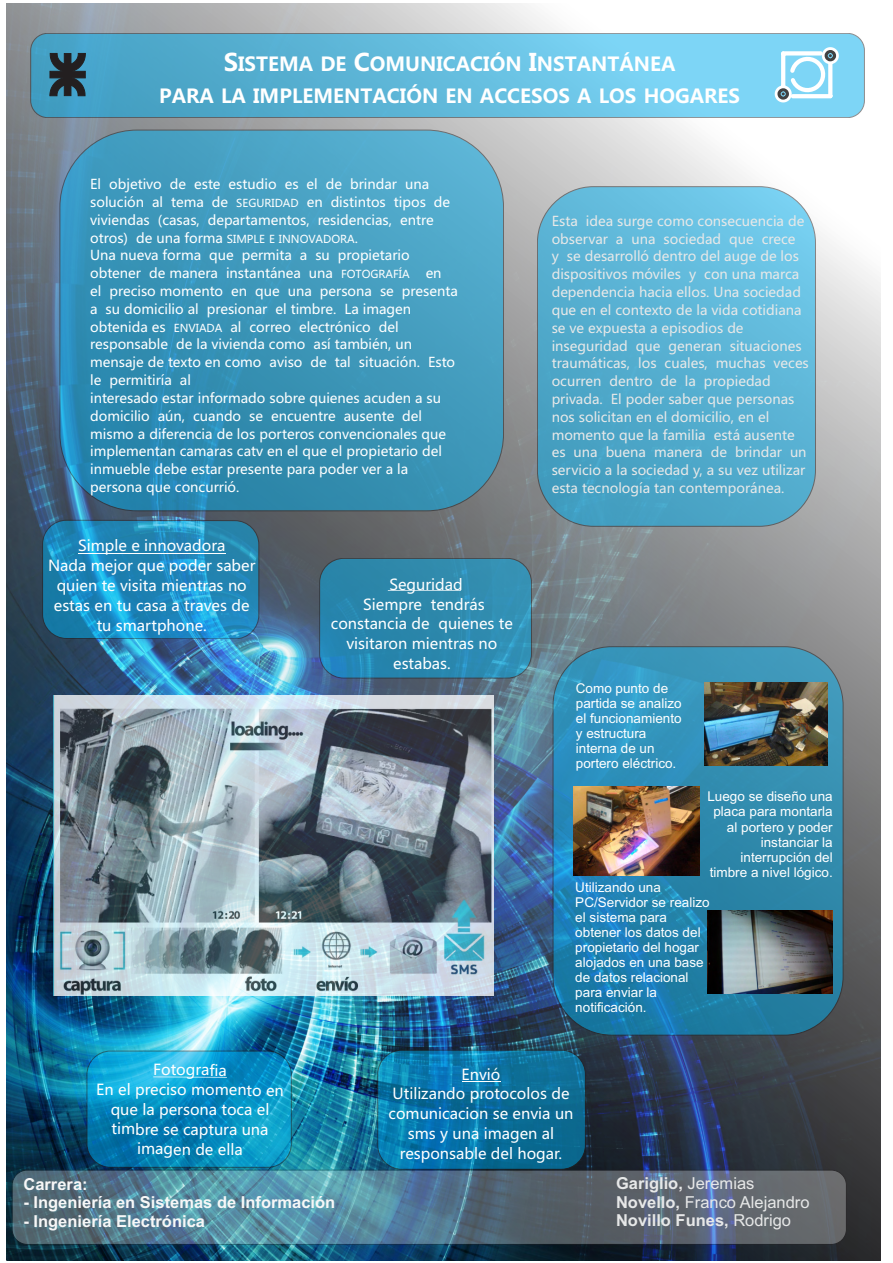
<style>
.page{position:relative;width:893px;height:1263px;background:#fff}
.page>*{position:absolute;margin:0;border:0;box-sizing:border-box;transform-origin:0 0}
.t1{font:700 19.2px/31.7px "Microsoft Ya Hei";color:#fff;text-align:center}
.t2{font:700 16.5px "Arial";color:#fff}
.t3{font:700 16.5px/18.5px "Arial";color:#e7e8e8}
.t4{font:15px/19.8px "Microsoft Ya Hei";color:#fff;text-align:center}
.t5{font:13.5px/17.9px "Microsoft Ya Hei";color:#fff}
.t6{font:13.5px/17.9px "Microsoft Ya Hei";color:#e7e8e8}
.t7{font:13.5px/15.1px "Arial";color:#fff}
.s1{font-size:24px}
.s2{font-size:10.8px}
.s3{font-weight:400}
</style>
<div class="page">
<img style="left:6px;top:4px;width:874px;height:1256px">
<div style="left:378px;top:1050px;width:208px;height:119px;background:#00aeef;border:1px solid #231f20;border-radius:24px;opacity:.51"></div>
<img style="left:54px;top:696px;width:440px;height:299px">
<div style="left:553px;top:646px;width:290px;height:389px;background:#00aeef;border:1px solid #231f20;border-radius:59px;opacity:.51"></div>
<div style="left:537px;top:186px;width:279px;height:340px;background:#00aeef;border:1px solid #231f20;border-radius:56px;opacity:.51"></div>
<div style="left:60px;top:130px;width:444px;height:381px;background:#00aeef;border:1px solid #231f20;border-radius:77px;opacity:.51"></div>
<div style="left:87px;top:1051px;width:204px;height:116px;background:#00aeef;border:1px solid #231f20;border-radius:24px;opacity:.51"></div>
<hr style="left:153px;top:1076px;width:74px;height:2px;background:#fff">
<hr style="left:462px;top:1081px;width:38px;height:1px;background:#fff">
<div style="left:319px;top:558px;width:213px;height:120px;background:#00aeef;border:1px solid #231f20;border-radius:24px;opacity:.51"></div>
<hr style="left:388px;top:590px;width:73px;height:1px;background:#fff">
<img style="left:704px;top:683px;width:124px;height:83px">
<img style="left:573px;top:787px;width:127px;height:89px">
<img style="left:707px;top:910px;width:126px;height:83px">
<div style="left:31px;top:33px;width:834px;height:85px;background:#00aeef;border:1px solid #231f20;border-radius:17px;opacity:.51"></div>
<svg style="left:49px;top:53px;width:37px;height:44px;background:#2c444f"></svg>
<svg style="left:775px;top:47px;width:64px;height:55px"></svg>
<svg style="left:825px;top:50px;width:11px;height:11px"></svg>
<svg style="left:777px;top:88px;width:12px;height:12px"></svg>
<div style="left:42px;top:520px;width:217px;height:119px;background:#00aeef;border:1px solid #231f20;border-radius:24px;opacity:.51"></div>
<hr style="left:78px;top:553px;width:147px;height:1px;background:#fff">
<div style="left:12px;top:1170px;width:834px;height:74px;background:#e7e8e8;border:1px solid #231f20;border-radius:15px;opacity:.33"></div>
<h1 class="t1" style="left:159px;top:50px;width:582px"><span class="s1">S</span>ISTEMA DE <span class="s1">C</span>OMUNICACIÓN <span class="s1">I</span>NSTANTÁNEA<br>PARA LA IMPLEMENTACIÓN EN ACCESOS A LOS HOGARES</h1>
<p class="t5" style="left:90px;top:176px;width:369px">El objetivo de este estudio es el de brindar una solución al tema de <span class="s2">SEGURIDAD</span> en distintos tipos de viviendas (casas, departamentos, residencias, entre otros) de una forma <span class="s2">SIMPLE E INNOVADORA</span>.<br>Una nueva forma que permita a su propietario obtener de manera instantánea una <span class="s2">FOTOGRAFÍA</span> en<br>el preciso momento en que una persona se presenta a su domicilio al presionar el timbre. La imagen obtenida es <span class="s2">ENVIADA</span> al correo electrónico del responsable de la vivienda como así también, un mensaje de texto en como aviso de tal situación. Esto le permitiría al<br>interesado estar informado sobre quienes acuden a su domicilio aún, cuando se encuentre ausente del mismo a diferencia de los porteros convencionales que implementan camaras catv en el que el propietario del inmueble debe estar presente para poder ver a la persona que concurrió.</p>
<p class="t4" style="left:48px;top:537px;width:209px">Simple e innovadora<br>Nada mejor que poder saber quien te visita mientras no estas en tu casa a traves de tu smartphone.</p>
<p class="t4" style="left:331px;top:576px;width:184px">Seguridad<br>Siempre tendrás constancia de quienes te visitaron mientras no estabas.</p>
<p class="t6" style="left:552px;top:213px;width:259px">Esta idea surge como consecuencia de observar a una sociedad que crece<br>y se desarrolló dentro del auge de los dispositivos móviles y con una marca dependencia hacia ellos. Una sociedad que en el contexto de la vida cotidiana se ve expuesta a episodios de inseguridad que generan situaciones traumáticas, los cuales, muchas veces ocurren dentro de la propiedad privada. El poder saber que personas nos solicitan en el domicilio, en el momento que la familia está ausente es una buena manera de brindar un servicio a la sociedad y, a su vez utilizar esta tecnología tan contemporánea.</p>
<p class="t7" style="left:576px;top:682px;width:107px">Como punto de partida se analizo el funcionamiento y estructura interna de un portero eléctrico.</p>
<p class="t7" style="left:707px;top:790px;width:127px;text-align:right">Luego se diseño una placa para montarla al portero y poder instanciar la interrupción del timbre a nivel lógico.</p>
<p class="t7" style="left:575px;top:880px;width:136px">Utilizando una<br>PC/Servidor se realizo el sistema para obtener los datos del propietario del hogar alojados en una base de datos relacional para enviar la notificación.</p>
<p class="t4" style="left:96px;top:1061px;width:189px">Fotografia<br>En el preciso momento en que la persona toca el timbre se captura una imagen de ella</p>
<p class="t4" style="left:389px;top:1065px;width:186px">Envió<br>Utilizando protocolos de comunicacion se envia un sms y una imagen al responsable del hogar.</p>
<p class="t2" style="left:23px;top:1177px;width:66px">Carrera:</p>
<p class="t2" style="left:23px;top:1196px;width:313px">- Ingeniería en Sistemas de Información</p>
<p class="t2" style="left:23px;top:1214px;width:183px">- Ingeniería Electrónica</p>
<p class="t3" style="left:616px;top:1176px;width:195px">Gariglio, <span class="s3">Jeremias<br></span>Novello, <span class="s3">Franco Alejandro<br></span>Novillo Funes, <span class="s3">Rodrigo</span></p>
</div>
